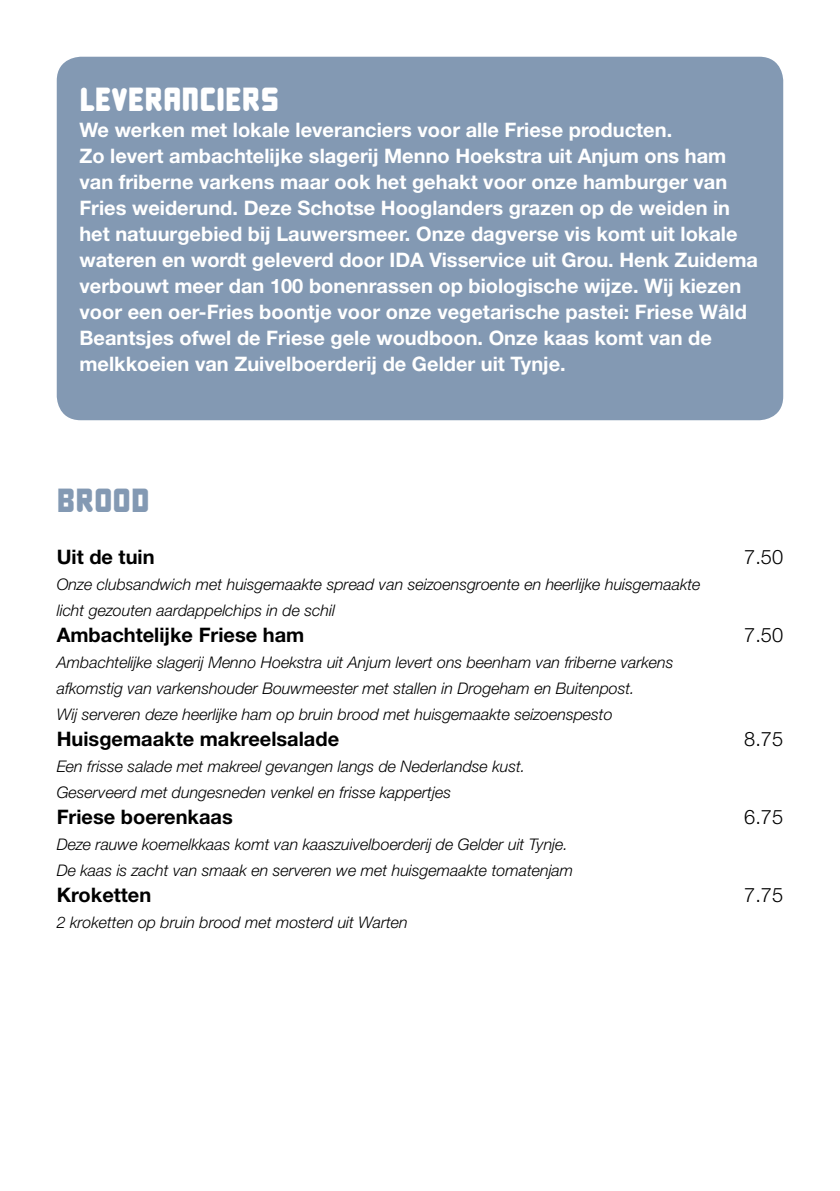
<style>
.page{position:relative;width:840px;height:1191px;background:#fff}
.page>*{position:absolute;margin:0;border:0;box-sizing:border-box;transform-origin:0 0}
.t1{font:34px "DBXL Nightfever Normal";color:#fff}
.t2{font:34px "DBXL Nightfever Normal";color:#8399b3}
.t3{font:700 20px/26px "Helvetica Neue";color:#fff}
.t4{font:700 20px "Helvetica Neue";color:#000}
.t5{font:300 20px "Helvetica Neue";color:#000}
.t6{font:italic 300 16px/26px "Helvetica Neue";color:#000}
</style>
<div class="page">
<div style="left:57px;top:57px;width:725px;height:363px;background:#8399b3;border-radius:24px"></div>
<h1 class="t1" style="left:79px;top:81px;width:201px">LEVERANCIERS</h1>
<p class="t3" style="left:79px;top:116px;width:679px">We werken met lokale leveranciers voor alle Friese producten.<br>Zo levert ambachtelijke slagerij Menno Hoekstra uit Anjum ons ham van friberne varkens maar ook het gehakt voor onze hamburger van Fries weiderund. Deze Schotse Hooglanders grazen op de weiden in het natuurgebied bij Lauwersmeer. Onze dagverse vis komt uit lokale wateren en wordt geleverd door IDA Visservice uit Grou. Henk Zuidema verbouwt meer dan 100 bonenrassen op biologische wijze. Wij kiezen voor een oer-Fries boontje voor onze vegetarische pastei: Friese Wâld Beantsjes ofwel de Friese gele woudboon. Onze kaas komt van de melkkoeien van Zuivelboerderij de Gelder uit Tynje.</p>
<h1 class="t2" style="left:57px;top:482px;width:94px">BROOD</h1>
<p class="t4" style="left:57px;top:544px;width:99px">Uit de tuin</p>
<p class="t5" style="left:743px;top:545px;width:40px">7.50</p>
<p class="t6" style="left:57px;top:571px;width:645px">Onze clubsandwich met huisgemaakte spread van seizoensgroente en heerlijke huisgemaakte licht gezouten aardappelchips in de schil</p>
<p class="t4" style="left:57px;top:622px;width:249px">Ambachtelijke Friese ham</p>
<p class="t5" style="left:743px;top:623px;width:40px">7.50</p>
<p class="t6" style="left:57px;top:649px;width:618px">Ambachtelijke slagerij Menno Hoekstra uit Anjum levert ons beenham van friberne varkens afkomstig van varkenshouder Bouwmeester met stallen in Drogeham en Buitenpost.<br>Wij serveren deze heerlijke ham op bruin brood met huisgemaakte seizoenspesto</p>
<p class="t4" style="left:57px;top:726px;width:284px">Huisgemaakte makreelsalade</p>
<p class="t5" style="left:743px;top:727px;width:40px">8.75</p>
<p class="t6" style="left:57px;top:753px;width:469px">Een frisse salade met makreel gevangen langs de Nederlandse kust.<br>Geserveerd met dungesneden venkel en frisse kappertjes</p>
<p class="t4" style="left:57px;top:804px;width:177px">Friese boerenkaas</p>
<p class="t5" style="left:743px;top:805px;width:40px">6.75</p>
<p class="t6" style="left:57px;top:831px;width:517px">Deze rauwe koemelkkaas komt van kaaszuivelboerderij de Gelder uit Tynje.<br>De kaas is zacht van smaak en serveren we met huisgemaakte tomatenjam</p>
<p class="t4" style="left:57px;top:882px;width:96px">Kroketten</p>
<p class="t5" style="left:743px;top:883px;width:40px">7.75</p>
<p class="t6" style="left:57px;top:909px;width:352px">2 kroketten op bruin brood met mosterd uit Warten</p>
</div>
